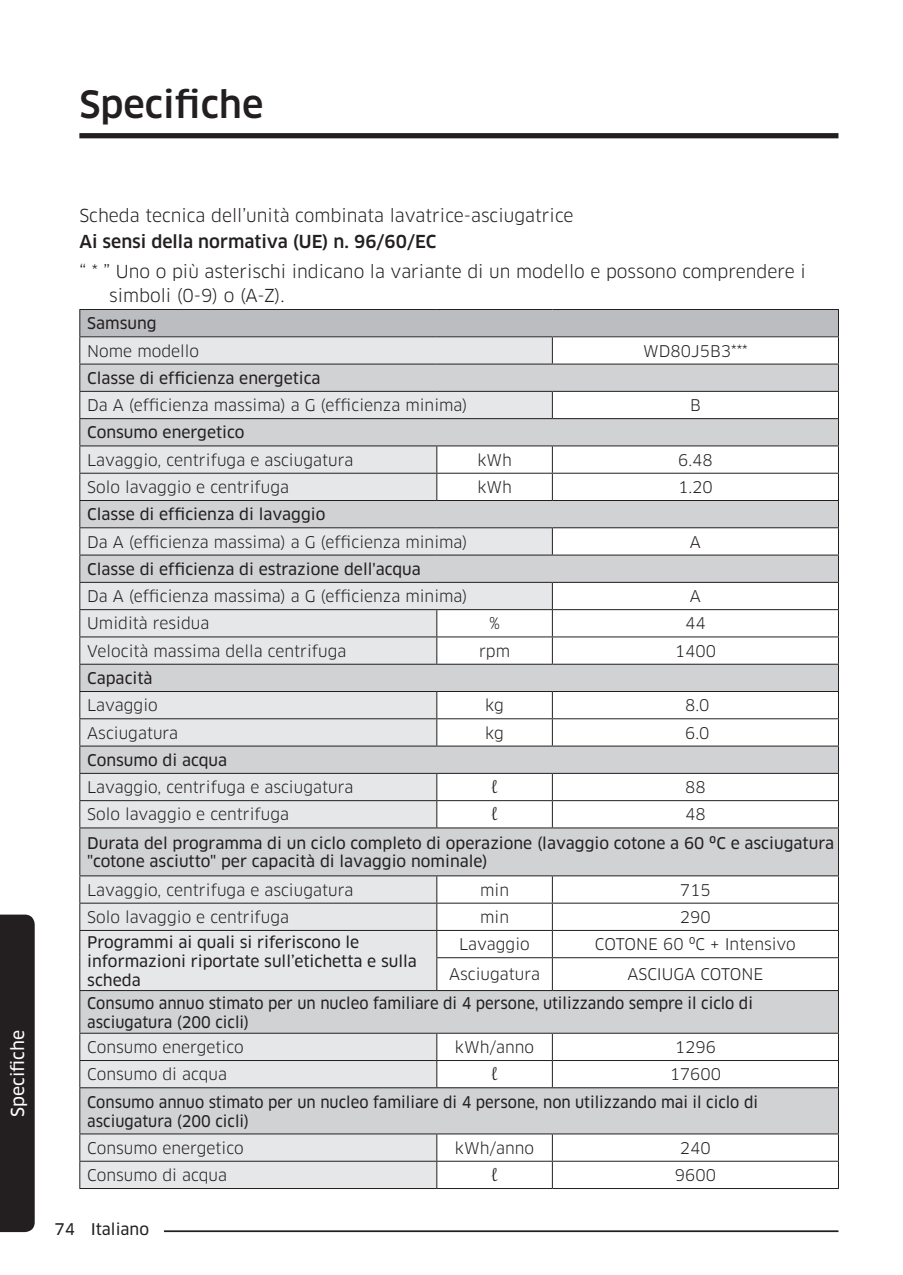
<style>
.page{position:relative;width:903px;height:1275px;background:#fff}
.page>*{position:absolute;margin:0;border:0;box-sizing:border-box;transform-origin:0 0}
.t1{font:500 36.75px "Samsung Clan Pro";color:#231f20}
.t2{font:17.5px/24.5px "Samsung Clan Pro";color:#231f20}
.t3{font:500 17.5px "Samsung Clan Pro";color:#231f20}
.t4{font:17.5px "Samsung Clan Pro News";color:#fff}
.t5{font:15.75px "Samsung Clan Pro";color:#231f20}
.t6{font:15.75px/18.9px "Samsung Clan Pro News";color:#231f20}
.t7{font:15.75px/18.9px "Samsung Clan Pro News";color:#231f20;scale:.95 1}
.t8{font:15.75px "Trajan Pro";color:#231f20}
</style>
<div class="page">
<hr style="left:79px;top:1230px;width:759px;height:2px;background:#231f20">
<div style="left:55px;top:1220px;width:109px;height:18px;background:#fff"></div>
<div style="left:0;top:915px;width:35px;height:317px;background:#231f20"></div>
<div style="left:79px;top:133px;width:759px;height:5px;background:#231f20"></div>
<svg style="left:437px;top:876px;width:401px;height:312px"></svg>
<div style="left:80px;top:828px;width:758px;height:48px;background:#d1d2d4"></div>
<div style="left:80px;top:930px;width:357px;height:60px;background:#e6e7e9"></div>
<div style="left:80px;top:990px;width:758px;height:43px;background:#d1d2d4"></div>
<div style="left:80px;top:1088px;width:758px;height:46px;background:#d1d2d4"></div>
<hr style="left:79px;top:828px;width:1px;height:47px;background:#231f20">
<hr style="left:79px;top:958px;width:1px;height:32px;background:#231f20">
<hr style="left:79px;top:991px;width:1px;height:42px;background:#231f20">
<hr style="left:79px;top:1088px;width:1px;height:45px;background:#231f20">
<hr style="left:838px;top:828px;width:1px;height:47px;background:#231f20">
<svg style="left:838px;top:876px;width:1px;height:81px"></svg>
<hr style="left:838px;top:958px;width:1px;height:32px;background:#231f20">
<svg style="left:838px;top:1034px;width:1px;height:53px"></svg>
<div style="left:79px;top:876px;width:358px;height:82px;background:#e6e7e9"></div>
<svg style="left:552px;top:876px;width:1px;height:81px"></svg>
<hr style="left:436px;top:958px;width:1px;height:32px;background:#231f20">
<hr style="left:552px;top:958px;width:1px;height:32px;background:#231f20">
<div style="left:79px;top:1034px;width:358px;height:53px;background:#e6e7e9"></div>
<svg style="left:552px;top:1034px;width:1px;height:53px"></svg>
<div style="left:79px;top:1134px;width:358px;height:54px;background:#e6e7e9"></div>
<svg style="left:552px;top:1134px;width:287px;height:54px"></svg>
<hr style="left:79px;top:875px;width:358px;height:1px;background:#231f20">
<hr style="left:437px;top:875px;width:115px;height:1px;background:#231f20">
<hr style="left:552px;top:875px;width:287px;height:1px;background:#231f20">
<hr style="left:79px;top:903px;width:358px;height:1px;background:#231f20">
<hr style="left:437px;top:903px;width:115px;height:1px;background:#231f20">
<hr style="left:552px;top:903px;width:287px;height:1px;background:#231f20">
<hr style="left:552px;top:1188px;width:287px;height:1px;background:#231f20">
<hr style="left:79px;top:930px;width:358px;height:1px;background:#231f20">
<hr style="left:437px;top:930px;width:115px;height:1px;background:#231f20">
<hr style="left:552px;top:930px;width:287px;height:1px;background:#231f20">
<hr style="left:436px;top:957px;width:116px;height:1px;background:#231f20">
<hr style="left:552px;top:957px;width:287px;height:1px;background:#231f20">
<hr style="left:79px;top:990px;width:358px;height:1px;background:#231f20">
<hr style="left:437px;top:990px;width:115px;height:1px;background:#231f20">
<hr style="left:552px;top:990px;width:287px;height:1px;background:#231f20">
<hr style="left:79px;top:1033px;width:358px;height:1px;background:#231f20">
<hr style="left:437px;top:1033px;width:115px;height:1px;background:#231f20">
<hr style="left:552px;top:1033px;width:287px;height:1px;background:#231f20">
<hr style="left:79px;top:1060px;width:358px;height:1px;background:#231f20">
<hr style="left:437px;top:1060px;width:115px;height:1px;background:#231f20">
<hr style="left:552px;top:1060px;width:287px;height:1px;background:#231f20">
<hr style="left:79px;top:1087px;width:358px;height:1px;background:#231f20">
<hr style="left:437px;top:1087px;width:115px;height:1px;background:#231f20">
<hr style="left:552px;top:1087px;width:287px;height:1px;background:#231f20">
<hr style="left:79px;top:1133px;width:358px;height:1px;background:#231f20">
<hr style="left:437px;top:1133px;width:115px;height:1px;background:#231f20">
<hr style="left:552px;top:1133px;width:287px;height:1px;background:#231f20">
<hr style="left:79px;top:1161px;width:358px;height:1px;background:#231f20">
<hr style="left:437px;top:1161px;width:115px;height:1px;background:#231f20">
<hr style="left:552px;top:1161px;width:287px;height:1px;background:#231f20">
<hr style="left:79px;top:1188px;width:358px;height:1px;background:#231f20">
<hr style="left:437px;top:1188px;width:115px;height:1px;background:#231f20">
<svg style="left:79px;top:309px;width:760px;height:519px"></svg>
<hr style="left:79px;top:336px;width:358px;height:1px;background:#231f20">
<hr style="left:437px;top:336px;width:115px;height:1px;background:#231f20">
<hr style="left:552px;top:336px;width:287px;height:1px;background:#231f20">
<hr style="left:838px;top:991px;width:1px;height:42px;background:#231f20">
<hr style="left:838px;top:1088px;width:1px;height:45px;background:#231f20">
<h1 class="t1" style="left:79px;top:83px;width:183px">Specifich</h1>
<p class="t4" style="left:7px;top:1117px;width:87px;rotate:-90deg">Specifich</p>
<p class="t2" style="left:79px;top:203px;width:496px">Scheda tecnica dell’unità combinata lavatrice-asciugatrice</p>
<p class="t3" style="left:79px;top:231px;width:358px">Ai sensi della normativa (UE) n. 96/60/EC</p>
<p class="t2" style="left:109px;top:259px;width:698px;text-indent:-30px">“ * ” Uno o più asterischi indicano la variante di un modello e possono comprendere i simboli (0-9) o (A-Z).</p>
<p class="t6" style="left:87px;top:314px;width:71px">Samsung</p>
<p class="t5" style="left:87px;top:341px;width:113px">Nome modello</p>
<p class="t5" style="left:643px;top:341px;width:106px">WD80J5B3***</p>
<p class="t6" style="left:87px;top:369px;width:235px">Classe di efficienza energetica</p>
<p class="t5" style="left:87px;top:396px;width:382px">Da A (efficienza massima) a G (efficienza minima)</p>
<p class="t5" style="left:690px;top:396px;width:12px">B</p>
<p class="t6" style="left:87px;top:423px;width:159px">Consumo energetico</p>
<p class="t5" style="left:87px;top:451px;width:267px">Lavaggio, centrifuga e asciugatura</p>
<p class="t5" style="left:477px;top:451px;width:36px">kWh</p>
<p class="t5" style="left:678px;top:451px;width:36px">6.48</p>
<p class="t5" style="left:87px;top:478px;width:203px">Solo lavaggio e centrifuga</p>
<p class="t5" style="left:477px;top:478px;width:36px">kWh</p>
<p class="t5" style="left:678px;top:478px;width:36px">1.20</p>
<p class="t6" style="left:87px;top:505px;width:240px">Classe di efficienza di lavaggio</p>
<p class="t5" style="left:87px;top:532px;width:382px">Da A (efficienza massima) a G (efficienza minima)</p>
<p class="t5" style="left:690px;top:532px;width:12px">A</p>
<p class="t6" style="left:87px;top:560px;width:335px">Classe di efficienza di estrazione dell'acqua</p>
<p class="t5" style="left:87px;top:587px;width:382px">Da A (efficienza massima) a G (efficienza minima)</p>
<p class="t5" style="left:690px;top:587px;width:12px">A</p>
<p class="t5" style="left:87px;top:614px;width:124px">Umidità residua</p>
<p class="t5" style="left:489px;top:614px;width:12px">%</p>
<p class="t5" style="left:685px;top:614px;width:22px">44</p>
<p class="t5" style="left:87px;top:641px;width:261px">Velocità massima della centrifuga</p>
<p class="t5" style="left:479px;top:641px;width:33px">rpm</p>
<p class="t5" style="left:675px;top:641px;width:43px">1400</p>
<p class="t6" style="left:87px;top:669px;width:67px">Capacità</p>
<p class="t5" style="left:87px;top:696px;width:72px">Lavaggio</p>
<p class="t5" style="left:485px;top:696px;width:20px">kg</p>
<p class="t5" style="left:685px;top:696px;width:26px">8.0</p>
<p class="t5" style="left:87px;top:723px;width:92px">Asciugatura</p>
<p class="t5" style="left:485px;top:723px;width:20px">kg</p>
<p class="t5" style="left:685px;top:723px;width:26px">6.0</p>
<p class="t6" style="left:87px;top:751px;width:141px">Consumo di acqua</p>
<p class="t5" style="left:87px;top:778px;width:267px">Lavaggio, centrifuga e asciugatura</p>
<p class="t8" style="left:491px;top:777px;width:8px">ℓ</p>
<p class="t5" style="left:685px;top:778px;width:22px">88</p>
<p class="t5" style="left:87px;top:805px;width:203px">Solo lavaggio e centrifuga</p>
<p class="t8" style="left:491px;top:804px;width:8px">ℓ</p>
<p class="t5" style="left:685px;top:805px;width:22px">48</p>
<p class="t6" style="left:87px;top:833px;width:748px">Durata del programma di un ciclo completo di operazione (lavaggio cotone a 60 ºC e asciugatura "cotone asciutto" per capacità di lavaggio nominale)</p>
<p class="t5" style="left:87px;top:880px;width:267px">Lavaggio, centrifuga e asciugatura</p>
<p class="t5" style="left:480px;top:880px;width:30px">min</p>
<p class="t5" style="left:680px;top:880px;width:32px">715</p>
<p class="t5" style="left:87px;top:908px;width:203px">Solo lavaggio e centrifuga</p>
<p class="t5" style="left:480px;top:908px;width:30px">min</p>
<p class="t5" style="left:680px;top:908px;width:32px">290</p>
<p class="t6" style="left:87px;top:932px;width:331px">Programmi ai quali si riferiscono le informazioni riportate sull’etichetta e sulla scheda</p>
<p class="t5" style="left:459px;top:935px;width:72px">Lavaggio</p>
<p class="t5" style="left:595px;top:935px;width:202px">COTONE 60 ºC + Intensivo</p>
<p class="t5" style="left:449px;top:965px;width:92px">Asciugatura</p>
<p class="t5" style="left:627px;top:965px;width:137px">ASCIUGA COTONE</p>
<p class="t7" style="left:87px;top:993px;width:702px">Consumo annuo stimato per un nucleo familiare di 4 persone, utilizzando sempre il ciclo di asciugatura (200 cicli)</p>
<p class="t5" style="left:87px;top:1038px;width:158px">Consumo energetico</p>
<p class="t5" style="left:455px;top:1038px;width:81px">kWh/anno</p>
<p class="t5" style="left:675px;top:1038px;width:43px">1296</p>
<p class="t5" style="left:87px;top:1065px;width:141px">Consumo di acqua</p>
<p class="t8" style="left:491px;top:1064px;width:8px">ℓ</p>
<p class="t5" style="left:670px;top:1065px;width:53px">17600</p>
<p class="t7" style="left:87px;top:1092px;width:707px">Consumo annuo stimato per un nucleo familiare di 4 persone, non utilizzando mai il ciclo di asciugatura (200 cicli)</p>
<p class="t5" style="left:87px;top:1138px;width:158px">Consumo energetico</p>
<p class="t5" style="left:455px;top:1138px;width:81px">kWh/anno</p>
<p class="t5" style="left:680px;top:1138px;width:32px">240</p>
<p class="t5" style="left:87px;top:1166px;width:141px">Consumo di acqua</p>
<p class="t8" style="left:491px;top:1165px;width:8px">ℓ</p>
<p class="t5" style="left:675px;top:1166px;width:43px">9600</p>
<p class="t6" style="left:55px;top:1220px;width:96px">74 Italiano</p>
</div>
